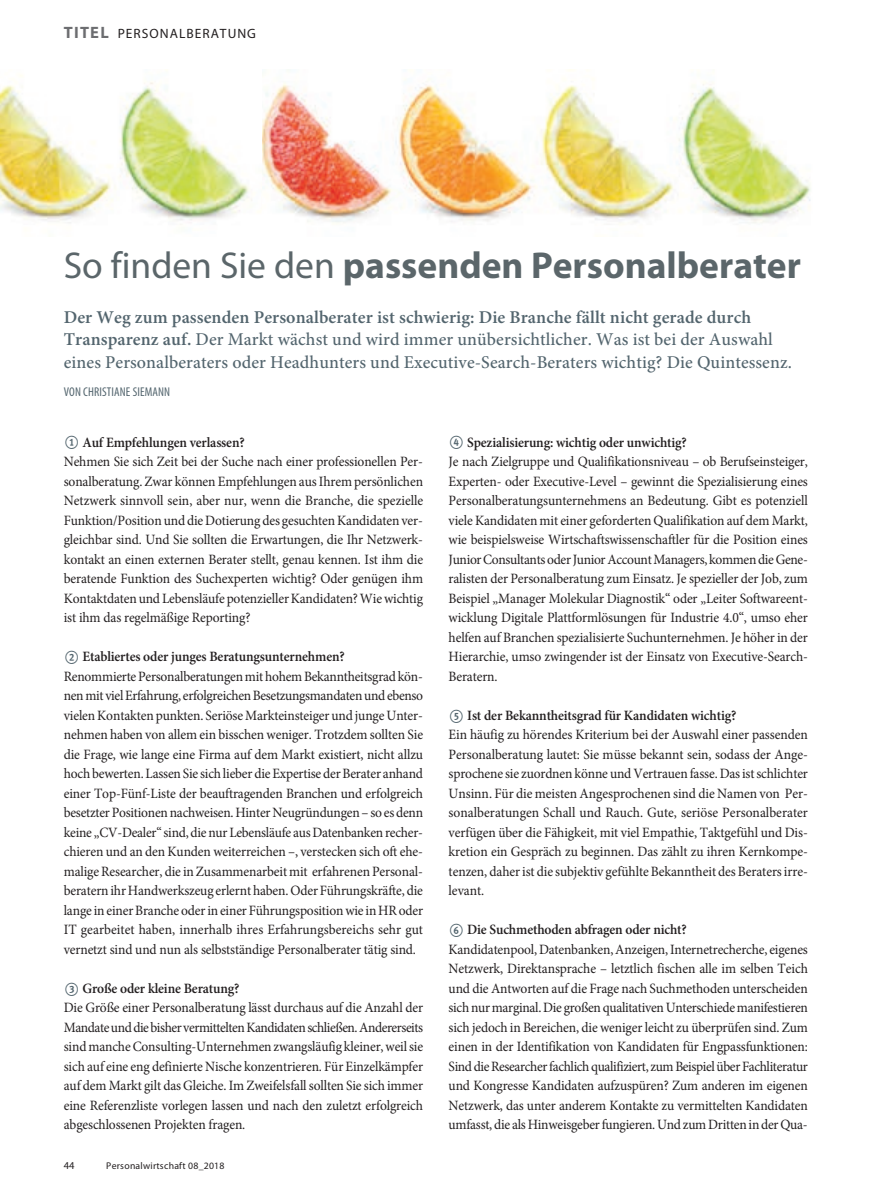
<style>
.page{position:relative;width:893px;height:1191px;background:#fff}
.page>*{position:absolute;margin:0;border:0;box-sizing:border-box;transform-origin:0 0}
.t1{font:700 37.5px "Myriad Pro";color:#5b666a}
.t2{font:500 18px/22.5px "Minion Pro";letter-spacing:.005em;color:#53656e}
.t3{font:14.25px/19.5px "Minion Pro";letter-spacing:-.01em;color:#231f20;text-align:justify;scale:.95 1}
.t4{font:600 14.25px "Minion Pro";letter-spacing:-.01em;color:#231f20;scale:.95 1}
.t5{font:13.5px "Myriad Pro";letter-spacing:.075em;color:#231f20}
.t6{font:condensed 12.75px "Myriad Pro";letter-spacing:.01em;color:#53656e}
.t7{font:10.5px "Myriad Pro";color:#231f20}
.t8{font:9.75px "Myriad Pro";letter-spacing:.025em;color:#231f20}
.s1{font-weight:700;font-size:16.5px;color:#6c6d70}
.s2{font-weight:400}
.s3{font-weight:600}
.s4{color:#53656e}
</style>
<div class="page">
<img style="left:262px;top:69px;width:549px;height:154px">
<img style="left:0;top:75px;width:252px;height:150px">
<p class="t5" style="left:64px;top:28px;width:194px"><span class="s1">TITEL</span> PERSONALBERATUNG</p>
<h1 class="t1" style="left:64px;top:251px;width:739px"><span class="s2">So finden Sie den</span> passenden Personalberater</h1>
<p class="t2" style="left:64px;top:307px;width:730px"><span class="s3">Der Weg zum passenden Personalberater ist schwierig: Die Branche fällt nicht gerade durch<br>Transparenz auf.</span> Der Markt wächst und wird immer unübersichtlicher. Was ist bei der Auswahl eines Personalberaters oder Headhunters und Executive-Search-Beraters wichtig? Die Quintessenz.</p>
<p class="t6" style="left:64px;top:387px;width:108px">VON CHRISTIANE SIEMANN</p>
<p class="t4" style="left:82px;top:437px;width:172px">Auf Empfehlungen verlassen?</p>
<p class="t3" style="left:64px;top:453px;width:380px">Nehmen Sie sich Zeit bei der Suche nach einer professionellen Per&shy;sonalberatung. Zwar können Empfehlungen aus Ihrem persönlichen Netzwerk sinnvoll sein, aber nur, wenn die Branche, die spezielle Funktion/Position und die Dotierung des gesuchten Kandidaten ver&shy;gleichbar sind. Und Sie sollten die Erwartungen, die Ihr Netzwerk&shy;kontakt an einen externen Berater stellt, genau kennen. Ist ihm die beratende Funktion des Suchexperten wichtig? Oder genügen ihm Kontaktdaten und Lebensläufe potenzieller Kandidaten? Wie wichtig ist ihm das regelmäßige Reporting?</p>
<p class="t4" style="left:82px;top:651px;width:278px">Etabliertes oder junges Beratungsunternehmen?</p>
<p class="t3" style="left:64px;top:668px;width:380px">Renommierte Personalberatungen mit hohem Bekanntheitsgrad kön&shy;nen mit viel Erfahrung, erfolgreichen Besetzungsmandaten und ebenso vielen Kontakten punkten. Seriöse Markteinsteiger und junge Unter&shy;nehmen haben von allem ein bisschen weniger. Trotzdem sollten Sie die Frage, wie lange eine Firma auf dem Markt existiert, nicht allzu hoch bewerten. Lassen Sie sich lieber die Expertise der Berater anhand einer Top-Fünf-Liste der beauftragenden Branchen und erfolgreich besetzter Positionen nachweisen. Hinter Neugründungen – so es denn keine „CV-Dealer“ sind, die nur Lebensläufe aus Datenbanken recher&shy;chieren und an den Kunden weiterreichen –, verstecken sich oft ehe&shy;malige Researcher, die in Zusammenarbeit mit erfahrenen Personal&shy;beratern ihr Handwerkszeug erlernt haben. Oder Führungskräfte, die lange in einer Branche oder in einer Führungsposition wie in HR oder IT gearbeitet haben, innerhalb ihres Erfahrungsbereichs sehr gut vernetzt sind und nun als selbstständige Personalberater tätig sind.</p>
<p class="t3" style="left:64px;top:980px;width:380px;text-align:left"><span class="s4">✓</span> <span class="s3">Große oder kleine Beratung?<br></span>Die Größe einer Personalberatung lässt durchaus auf die Anzahl der Mandate und die bisher vermittelten Kandidaten schließen. Andererseits sind manche Consulting-Unternehmen zwangsläufig kleiner, weil sie sich auf eine eng definierte Nische konzentrieren. Für Einzelkämpfer auf dem Markt gilt das Gleiche. Im Zweifelsfall sollten Sie sich immer eine Referenzliste vorlegen lassen und nach den zuletzt erfolgreich abgeschlossenen Projekten fragen.</p>
<p class="t7" style="left:64px;top:1161px;width:12px">44</p>
<p class="t8" style="left:106px;top:1161px;width:120px">Personalwirtschaft 08_2018</p>
<p class="t3" style="left:449px;top:434px;width:380px;text-align:left"><span class="s4">✔</span> <span class="s3">Spezialisierung: wichtig oder unwichtig?<br></span>Je nach Zielgruppe und Qualifikationsniveau – ob Berufseinsteiger, Experten- oder Executive-Level – gewinnt die Spezialisierung eines Personalberatungsunternehmens an Bedeutung. Gibt es potenziell viele Kandidaten mit einer geforderten Qualifikation auf dem Markt, wie beispielsweise Wirtschaftswissenschaftler für die Position eines Junior Consultants oder Junior Account Managers, kommen die Gene&shy;ralisten der Personalberatung zum Einsatz. Je spezieller der Job, zum Beispiel „Manager Molekular Diagnostik“ oder „Leiter Softwareent&shy;wicklung Digitale Plattformlösungen für Industrie 4.0“, umso eher helfen auf Branchen spezialisierte Suchunternehmen. Je höher in der Hierarchie, umso zwingender ist der Einsatz von Executive-Search-Beratern.</p>
<p class="t4" style="left:467px;top:710px;width:285px">Ist der Bekanntheitsgrad für Kandidaten wichtig?</p>
<p class="t3" style="left:449px;top:726px;width:380px">Ein häufig zu hörendes Kriterium bei der Auswahl einer passenden Personalberatung lautet: Sie müsse bekannt sein, sodass der Ange&shy;sprochene sie zuordnen könne und Vertrauen fasse. Das ist schlichter Unsinn. Für die meisten Angesprochenen sind die Namen von Per&shy;sonalberatungen Schall und Rauch. Gute, seriöse Personalberater verfügen über die Fähigkeit, mit viel Empathie, Taktgefühl und Dis&shy;kretion ein Gespräch zu beginnen. Das zählt zu ihren Kernkompe&shy;tenzen, daher ist die subjektiv gefühlte Bekanntheit des Beraters irre&shy;levant.</p>
<p class="t4" style="left:467px;top:924px;width:233px">Die Suchmethoden abfragen oder nicht?</p>
<p class="t3" style="left:449px;top:941px;width:380px">Kandidatenpool, Datenbanken, Anzeigen, Internetrecherche, eigenes Netzwerk, Direktansprache – letztlich fischen alle im selben Teich und die Antworten auf die Frage nach Suchmethoden unterscheiden sich nur marginal. Die großen qualitativen Unterschiede manifestieren sich jedoch in Bereichen, die weniger leicht zu überprüfen sind. Zum einen in der Identifikation von Kandidaten für Engpassfunktionen:<br>Sind die Researcher fachlich qualifiziert, zum Beispiel über Fachliteratur und Kongresse Kandidaten aufzuspüren? Zum anderen im eigenen Netzwerk, das unter anderem Kontakte zu vermittelten Kandidaten umfasst, die als Hinweisgeber fungieren. Und zum Dritten in der Qua-</p>
</div>
